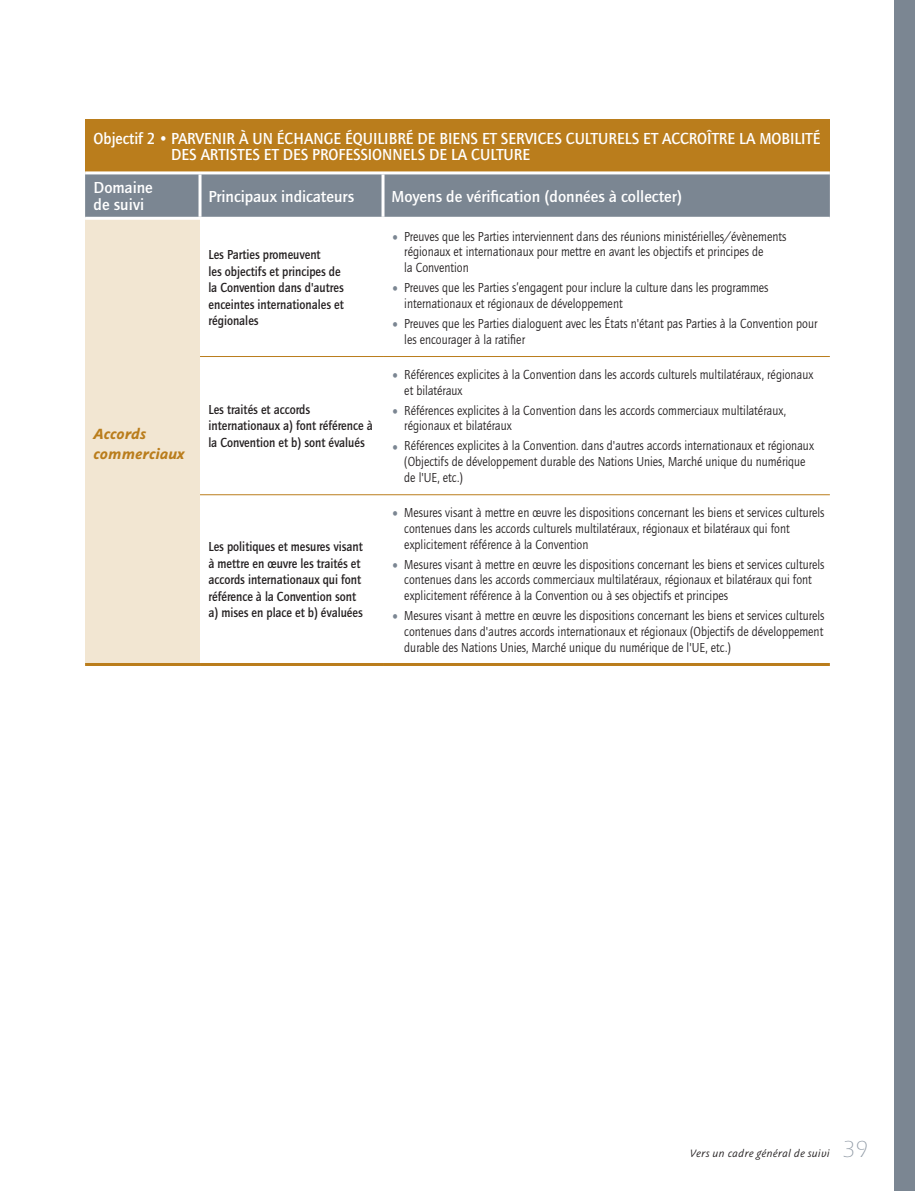
<style>
.page{position:relative;width:915px;height:1191px;background:#fff}
.page>*{position:absolute;margin:0;border:0;box-sizing:border-box;transform-origin:0 0}
.t1{font:500 16.5px/16.5px "Quay Sans ITC Std";color:#fff;scale:.95 1}
.t2{font:500 16.5px/16.5px "Quay Sans ITC Std";color:#fff}
.t3{font:italic 700 16.5px/19.5px "Graublau Sans";color:#ba7d1c}
.t4{font:13.5px/15.8px "Quay Sans ITC Std";color:#231f20;scale:.9 1}
.t5{font:500 13.5px/16.5px "Quay Sans ITC Std";color:#231f20;scale:.9 1}
.t6{font:italic 12px "Graublau Sans";letter-spacing:.01em;color:#231f20}
.s1{font-weight:500;font-size:16.5px;color:#7b8692}
.s2{font-family:"ITC Eras Std";font-weight:300;font-style:normal;font-size:24px;color:#919ba6}
</style>
<div class="page">
<div style="left:893px;top:0;width:21px;height:1191px;background:#7b8692"></div>
<div style="left:85px;top:119px;width:744px;height:54px;background:#ba7d1c"></div>
<div style="left:85px;top:174px;width:744px;height:43px;background:#7b8692"></div>
<div style="left:85px;top:218px;width:115px;height:446px;background:#f2e6d2"></div>
<hr style="left:85px;top:171px;width:115px;height:3px;background:#fff">
<hr style="left:200px;top:171px;width:183px;height:3px;background:#fff">
<hr style="left:383px;top:171px;width:446px;height:3px;background:#fff">
<hr style="left:85px;top:217px;width:115px;height:3px;background:#fff">
<hr style="left:198px;top:174px;width:3px;height:43px;background:#fff">
<hr style="left:381px;top:174px;width:3px;height:43px;background:#fff">
<hr style="left:200px;top:356px;width:183px;height:1px;background:#ba7d1c">
<hr style="left:383px;top:356px;width:446px;height:1px;background:#ba7d1c">
<hr style="left:85px;top:663px;width:115px;height:3px;background:#ba7d1c">
<hr style="left:200px;top:494px;width:183px;height:1px;background:#ba7d1c">
<hr style="left:200px;top:663px;width:183px;height:3px;background:#ba7d1c">
<hr style="left:383px;top:494px;width:446px;height:1px;background:#ba7d1c">
<hr style="left:383px;top:663px;width:446px;height:3px;background:#ba7d1c">
<p class="t1" style="left:171px;top:130px;width:684px;text-indent:-78px">Objectif 2 • PARVENIR À UN ÉCHANGE ÉQUILIBRÉ DE BIENS ET SERVICES CULTURELS ET ACCROÎTRE LA MOBILITÉ<br>DES ARTISTES ET DES PROFESSIONNELS DE LA CULTURE</p>
<p class="t2" style="left:94px;top:179px;width:61px">Domaine de suivi</p>
<p class="t2" style="left:208px;top:188px;width:147px">Principaux indicateurs</p>
<p class="t2" style="left:391px;top:188px;width:292px">Moyens de vérification (données à collecter)</p>
<p class="t3" style="left:94px;top:424px;width:92px">Accords commerciaux</p>
<p class="t5" style="left:208px;top:246px;width:152px">Les Parties promeuvent<br>les objectifs et principes de la Convention dans d'autres enceintes internationales et régionales</p>
<p class="t5" style="left:208px;top:401px;width:184px">Les traités et accords internationaux a) font référence à la Convention et b) sont évalués</p>
<p class="t5" style="left:208px;top:538px;width:173px">Les politiques et mesures visant à mettre en œuvre les traités et accords internationaux qui font référence à la Convention sont a) mises en place et b) évaluées</p>
<p class="t4" style="left:404px;top:228px;width:426px;text-indent:-13px"><span class="s1">•</span> Preuves que les Parties interviennent dans des réunions ministérielles/évènements régionaux et internationaux pour mettre en avant les objectifs et principes de<br>la Convention</p>
<p class="t4" style="left:404px;top:280px;width:406px;text-indent:-13px"><span class="s1">•</span> Preuves que les Parties s’engagent pour inclure la culture dans les programmes internationaux et régionaux de développement</p>
<p class="t4" style="left:404px;top:316px;width:460px;text-indent:-13px"><span class="s1">•</span> Preuves que les Parties dialoguent avec les États n'étant pas Parties à la Convention pour les encourager à la ratifier</p>
<p class="t4" style="left:404px;top:366px;width:456px;text-indent:-13px"><span class="s1">•</span> Références explicites à la Convention dans les accords culturels multilatéraux, régionaux et bilatéraux</p>
<p class="t4" style="left:404px;top:402px;width:426px;text-indent:-13px"><span class="s1">•</span> Références explicites à la Convention dans les accords commerciaux multilatéraux, régionaux et bilatéraux</p>
<p class="t4" style="left:404px;top:438px;width:456px;text-indent:-13px"><span class="s1">•</span> Références explicites à la Convention. dans d'autres accords internationaux et régionaux (Objectifs de développement durable des Nations Unies, Marché unique du numérique de l'UE, etc.)</p>
<p class="t4" style="left:404px;top:505px;width:468px;text-indent:-13px"><span class="s1">•</span> Mesures visant à mettre en œuvre les dispositions concernant les biens et services culturels contenues dans les accords culturels multilatéraux, régionaux et bilatéraux qui font explicitement référence à la Convention</p>
<p class="t4" style="left:404px;top:556px;width:468px;text-indent:-13px"><span class="s1">•</span> Mesures visant à mettre en œuvre les dispositions concernant les biens et services culturels contenues dans les accords commerciaux multilatéraux, régionaux et bilatéraux qui font explicitement référence à la Convention ou à ses objectifs et principes</p>
<p class="t4" style="left:404px;top:608px;width:468px;text-align:justify;text-indent:-13px"><span class="s1">•</span> Mesures visant à mettre en œuvre les dispositions concernant les biens et services culturels contenues dans d'autres accords internationaux et régionaux (Objectifs de développement durable des Nations Unies, Marché unique du numérique de l'UE, etc.)</p>
<p class="t6" style="left:689px;top:1145px;width:179px">Vers un cadre général de suivi <span class="s2">39</span></p>
</div>
